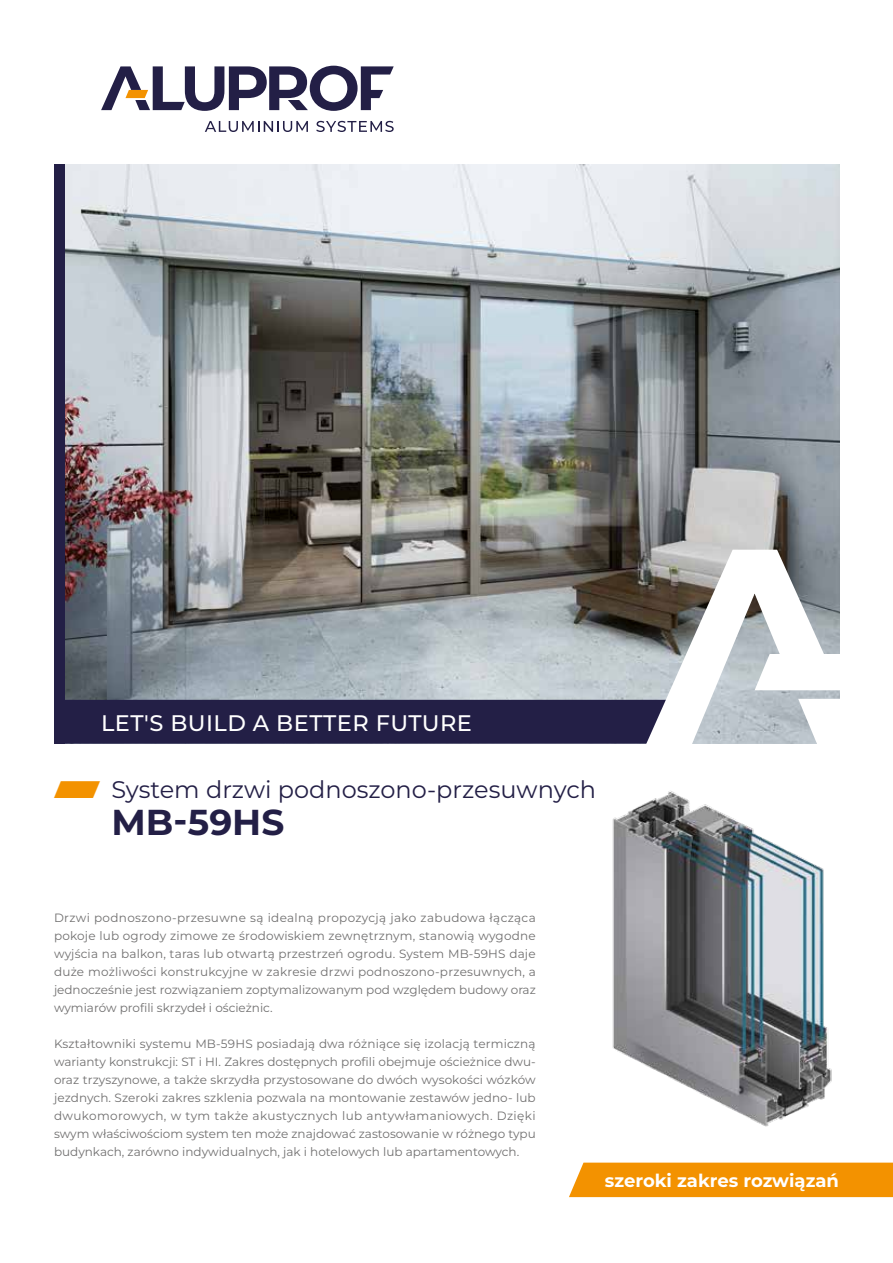
<style>
.page{position:relative;width:893px;height:1263px;background:#fff}
.page>*{position:absolute;margin:0;border:0;box-sizing:border-box;transform-origin:0 0}
.t1{font:700 36px "Montserrat Alu";color:#231f46}
.t2{font:24px "Montserrat Alu";color:#231f46}
.t3{font:500 22.5px "Montserrat Alu";letter-spacing:.02em;color:#fff}
.t4{font:700 18px "Montserrat Alu";color:#fff}
.t5{font:12px/18px "Montserrat Alu";color:#706f6f;text-align:justify}
.s1{color:#f39200}
</style>
<div class="page">
<img style="left:65px;top:164px;width:774px;height:536px">
<div style="left:569px;top:1162px;width:324px;height:35px;background:#f39200"></div>
<img style="left:612px;top:791px;width:220px;height:336px">
<div style="left:54px;top:164px;width:11px;height:580px;background:#231f46"></div>
<div style="left:54px;top:700px;width:619px;height:44px;background:#231f46"></div>
<svg style="left:644px;top:550px;width:196px;height:194px"></svg>
<svg style="left:101px;top:66px;width:293px;height:45px"></svg>
<svg style="left:205px;top:121px;width:103px;height:11px"></svg>
<svg style="left:316px;top:121px;width:78px;height:11px"></svg>
<h3 class="t3" style="left:101px;top:707px;width:372px">LET'S BUILD A BETTER FUTURE</h3>
<h2 class="t2" style="left:54px;top:773px;width:543px"><span class="s1">⸠</span> System drzwi podnoszono-przesuwnych</h2>
<h1 class="t1" style="left:111px;top:796px;width:174px">MB-59HS</h1>
<p class="t5" style="left:54px;top:909px;width:483px">Drzwi podnoszono-przesuwne są idealną propozycją jako zabudowa łącząca pokoje lub ogrody zimowe ze środowiskiem zewnętrznym, stanowią wygodne wyjścia na balkon, taras lub otwartą przestrzeń ogrodu. System MB-59HS daje duże możliwości konstrukcyjne w zakresie drzwi podnoszono-przesuwnych, a jednocześnie jest rozwiązaniem zoptymalizowanym pod względem budowy oraz wymiarów profili skrzydeł i ościeżnic.</p>
<p class="t5" style="left:54px;top:1035px;width:483px">Kształtowniki systemu MB-59HS posiadają dwa różniące się izolacją termiczną warianty konstrukcji: ST i HI. Zakres dostępnych profili obejmuje ościeżnice dwu&shy;oraz trzyszynowe, a także skrzydła przystosowane do dwóch wysokości wózków jezdnych. Szeroki zakres szklenia pozwala na montowanie zestawów jedno- lub dwukomorowych, w tym także akustycznych lub antywłamaniowych. Dzięki swym właściwościom system ten może znajdować zastosowanie w różnego typu budynkach, zarówno indywidualnych, jak i hotelowych lub apartamentowych.</p>
<h3 class="t4" style="left:605px;top:1167px;width:236px">szeroki zakres rozwiązań</h3>
</div>
